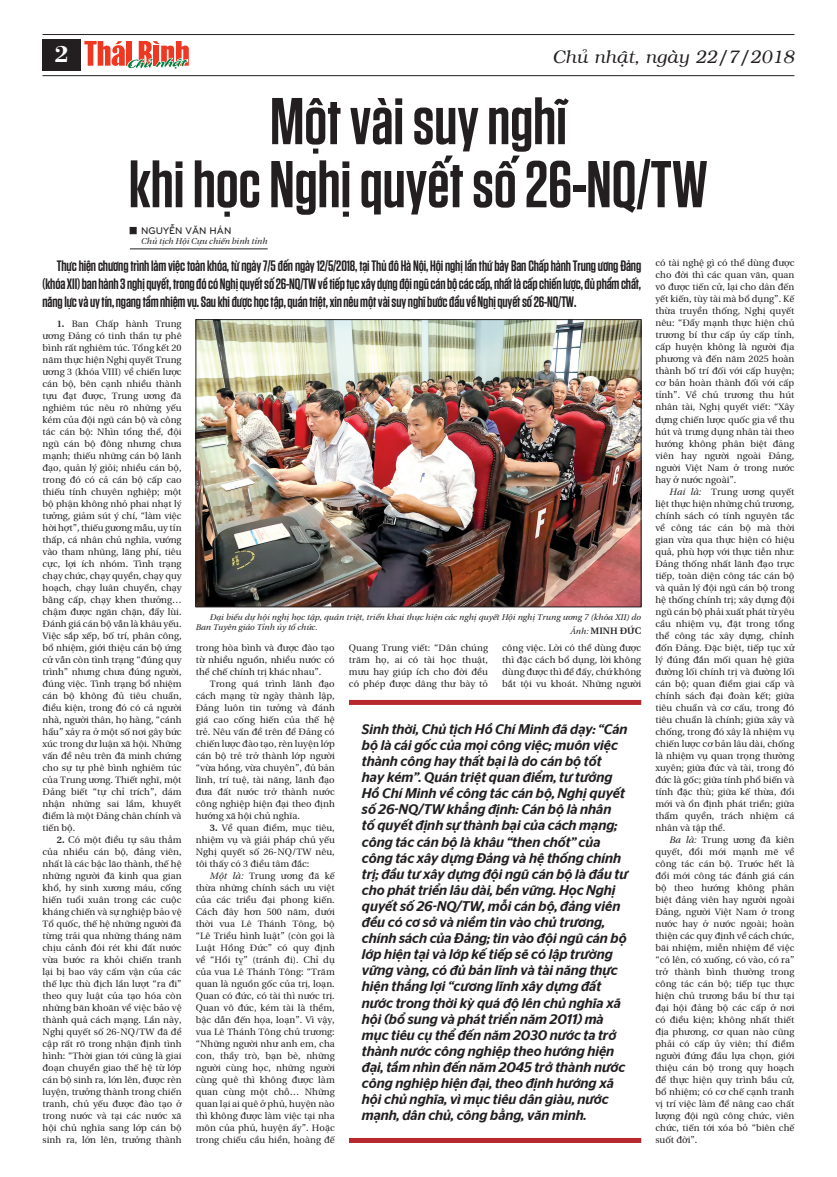
<style>
.page{position:relative;width:837px;height:1177px;background:#fff}
.page>*{position:absolute;margin:0;border:0;box-sizing:border-box;transform-origin:0 0}
.t1{font:600 66px/63px "SVN Tungsten";color:#231f20;text-align:center}
.t2{font:24px "VNI Bodon Bold";color:#fff}
.t3{font:italic 18px "VNI";color:#231f20}
.t4{font:600 15px/18px "SVN Tungsten";letter-spacing:-.01em;color:#231f20;text-align:justify}
.t5{font:italic 500 14px/16.1px "SVN Stag Sans";color:#231f20}
.t6{font:10px "UTM Bryant LG Bold";color:#231f20}
.t7{font:9.5px/12px "BHD utopia Long";letter-spacing:.005em;color:#231f20;text-align:justify}
.t8{font:9.5px "BHD Utopia Bold long Bold";color:#231f20}
.t9{font:8.5px/10.2px "BHD Utopia Italic long Italic";color:#231f20}
.s1{font-family:"BHD Utopia Bold long Bold"}
.s2{font-family:"BHD Utopia Italic long Italic";font-size:8.5px}
.s3{font-family:"BHD Utopia Italic long Italic"}
</style>
<div class="page">
<hr style="left:43px;top:34px;width:751px;height:1px;background:#231f20">
<hr style="left:43px;top:75px;width:751px;height:1px;background:#231f20">
<div style="left:43px;top:39px;width:38px;height:31px;background:#231f20"></div>
<svg style="left:84px;top:41px;width:106px;height:36px"></svg>
<svg style="left:141px;top:248px;width:127px;height:2px"></svg>
<div style="left:130px;top:227px;width:6px;height:7px;background:#231f20;border:1px solid #231f20"></div>
<hr style="left:130px;top:249px;width:137px;height:1px;background:#231f20">
<svg style="left:195px;top:605px;width:447px;height:3px"></svg>
<img style="left:198px;top:321px;width:441px;height:284px">
<div style="left:196px;top:319px;width:445px;height:288px;border:1px solid #231f20"></div>
<div style="left:349px;top:700px;width:292px;height:5px;background:#b7282e"></div>
<div style="left:349px;top:1137px;width:292px;height:5px;background:#b7282e"></div>
<h2 class="t2" style="left:54px;top:36px;width:16px">2</h2>
<h3 class="t3" style="left:552px;top:43px;width:243px">Chuû nhaät, ngaøy 22/7/2018</h3>
<h1 class="t1" style="left:129px;top:87px;width:580px">Một vài suy nghĩ<br>khi học Nghị quyết số 26-NQ/TW</h1>
<p class="t6" style="left:141px;top:223px;width:90px">NGUYỄN VĂN HÁN</p>
<p class="t9" style="left:141px;top:234px;width:128px">Chủ tịch Hội Cựu chiến binh tỉnh</p>
<p class="t4" style="left:43px;top:257px;width:600px;text-indent:14px">Thực hiện chương trình làm việc toàn khóa, từ ngày 7/5 đến ngày 12/5/2018, tại Thủ đô Hà Nội, Hội nghị lần thứ bảy Ban Chấp hành Trung ương Đảng (khóa XII) ban hành 3 nghị quyết, trong đó có Nghị quyết số 26-NQ/TW về tiếp tục xây dựng đội ngũ cán bộ các cấp, nhất là cấp chiến lược, đủ phẩm chất, năng lực và uy tín, ngang tầm nhiệm vụ. Sau khi được học tập, quán triệt, xin nêu một vài suy nghĩ bước đầu về Nghị quyết số 26-NQ/TW.</p>
<p class="t7" style="left:43px;top:316px;width:140px;text-indent:14px"><span class="s1">1.</span> Ban Chấp hành Trung ương Đảng có tinh thần tự phê bình rất nghiêm túc. Tổng kết 20 năm thực hiện Nghị quyết Trung ương 3 (khóa VIII) về chiến lược cán bộ, bên cạnh nhiều thành tựu đạt được, Trung ương đã nghiêm túc nêu rõ những yếu kém của đội ngũ cán bộ và công tác cán bộ: Nhìn tổng thể, đội ngũ cán bộ đông nhưng chưa mạnh; thiếu những cán bộ lãnh đạo, quản lý giỏi; nhiều cán bộ, trong đó có cả cán bộ cấp cao thiếu tính chuyên nghiệp; một bộ phận không nhỏ phai nhạt lý tưởng, giảm sút ý chí, “làm việc hời hợt”, thiếu gương mẫu, uy tín thấp, cá nhân chủ nghĩa, vướng vào tham nhũng, lãng phí, tiêu cực, lợi ích nhóm. Tình trạng chạy chức, chạy quyền, chạy quy hoạch, chạy luân chuyển, chạy bằng cấp, chạy khen thưởng… chậm được ngăn chặn, đẩy lùi.<br>Đánh giá cán bộ vẫn là khâu yếu.<br>Việc sắp xếp, bố trí, phân công, bổ nhiệm, giới thiệu cán bộ ứng cử vẫn còn tình trạng “đúng quy trình” nhưng chưa đúng người, đúng việc. Tình trạng bổ nhiệm cán bộ không đủ tiêu chuẩn, điều kiện, trong đó có cả người nhà, người thân, họ hàng, “cánh hẩu” xảy ra ở một số nơi gây bức xúc trong dư luận xã hội. Những vấn đề nêu trên đã minh chứng cho sự tự phê bình nghiêm túc của Trung ương. Thiết nghĩ, một Đảng biết “tự chỉ trích”, dám nhận những sai lầm, khuyết điểm là một Đảng chân chính và tiến bộ.</p>
<p class="t7" style="left:43px;top:832px;width:140px;text-indent:14px"><span class="s1">2.</span> Có một điều tự sâu thẳm của nhiều cán bộ, đảng viên, nhất là các bậc lão thành, thế hệ những người đã kinh qua gian khổ, hy sinh xương máu, cống hiến tuổi xuân trong các cuộc kháng chiến và sự nghiệp bảo vệ Tổ quốc, thế hệ những người đã từng trải qua những tháng năm chịu cảnh đói rét khi đất nước vừa bước ra khỏi chiến tranh lại bị bao vây cấm vận của các thế lực thù địch lần lượt “ra đi” theo quy luật của tạo hóa còn những băn khoăn về việc bảo vệ thành quả cách mạng. Lần này, Nghị quyết số 26-NQ/TW đã đề cập rất rõ trong nhận định tình hình: “Thời gian tới cũng là giai đoạn chuyển giao thế hệ từ lớp cán bộ sinh ra, lớn lên, được rèn luyện, trưởng thành trong chiến tranh, chủ yếu được đào tạo ở trong nước và tại các nước xã hội chủ nghĩa sang lớp cán bộ sinh ra, lớn lên, trưởng thành</p>
<p class="t9" style="left:196px;top:610px;width:447px;text-indent:14px">Đại biểu dự hội nghị học tập, quán triệt, triển khai thực hiện các nghị quyết Hội nghị Trung ương 7 (khóa XII) do<br>Ban Tuyên giáo Tỉnh ủy tổ chức.</p>
<p class="t8" style="left:570px;top:622px;width:72px"><span class="s2">Ảnh:</span> MINH ĐỨC</p>
<p class="t7" style="left:196px;top:640px;width:140px">trong hòa bình và được đào tạo từ nhiều nguồn, nhiều nước có thể chế chính trị khác nhau”.</p>
<p class="t7" style="left:196px;top:676px;width:140px;text-indent:14px">Trong quá trình lãnh đạo cách mạng từ ngày thành lập, Đảng luôn tin tưởng và đánh giá cao cống hiến của thế hệ trẻ. Nêu vấn đề trên để Đảng có chiến lược đào tạo, rèn luyện lớp cán bộ trẻ trở thành lớp người “vừa hồng, vừa chuyên”, đủ bản lĩnh, trí tuệ, tài năng, lãnh đạo đưa đất nước trở thành nước công nghiệp hiện đại theo định hướng xã hội chủ nghĩa.</p>
<p class="t7" style="left:196px;top:820px;width:140px;text-indent:14px"><span class="s1">3.</span> Về quan điểm, mục tiêu, nhiệm vụ và giải pháp chủ yếu Nghị quyết số 26-NQ/TW nêu, tôi thấy có 3 điều tâm đắc:</p>
<p class="t7" style="left:196px;top:868px;width:140px;text-indent:14px"><span class="s3">Một là:</span> Trung ương đã kế thừa những chính sách ưu việt của các triều đại phong kiến.<br>Cách đây hơn 500 năm, dưới thời vua Lê Thánh Tông, bộ “Lê Triều hình luật” (còn gọi là Luật Hồng Đức” có quy định về “Hồi tỵ” (tránh đi). Chỉ dụ của vua Lê Thánh Tông: “Trăm quan là nguồn gốc của trị, loạn.<br>Quan có đức, có tài thì nước trị.<br>Quan vô đức, kém tài là thềm, bậc dẫn đến họa, loạn”. Vì vậy, vua Lê Thánh Tông chủ trương: “Những người như anh em, cha con, thầy trò, bạn bè, những người cùng học, những người cùng quê thì không được làm quan cùng một chỗ… Những quan lại ai quê ở phủ, huyện nào thì không được làm việc tại nha môn của phủ, huyện ấy”. Hoặc trong chiếu cầu hiền, hoàng đế</p>
<p class="t7" style="left:349px;top:640px;width:140px">Quang Trung viết: “Dân chúng trăm họ, ai có tài học thuật, mưu hay giúp ích cho đời đều có phép được dâng thư bày tỏ</p>
<p class="t7" style="left:502px;top:640px;width:140px">công việc. Lời có thể dùng được thì đặc cách bổ dụng, lời không dùng được thì để đấy, chứ không bắt tội vu khoát. Những người</p>
<p class="t5" style="left:362px;top:720px;width:267px">Sinh thời, Chủ tịch Hồ Chí Minh đã dạy: “Cán bộ là cái gốc của mọi công việc; muôn việc thành công hay thất bại là do cán bộ tốt<br>hay kém”. Quán triệt quan điểm, tư tưởng Hồ Chí Minh về công tác cán bộ, Nghị quyết số 26-NQ/TW khẳng định: Cán bộ là nhân<br>tố quyết định sự thành bại của cách mạng; công tác cán bộ là khâu “then chốt” của công tác xây dựng Đảng và hệ thống chính trị; đầu tư xây dựng đội ngũ cán bộ là đầu tư cho phát triển lâu dài, bền vững. Học Nghị quyết số 26-NQ/TW, mỗi cán bộ, đảng viên đều có cơ sở và niềm tin vào chủ trương, chính sách của Đảng; tin vào đội ngũ cán bộ lớp hiện tại và lớp kế tiếp sẽ có lập trường vững vàng, có đủ bản lĩnh và tài năng thực hiện thắng lợi “cương lĩnh xây dựng đất nước trong thời kỳ quá độ lên chủ nghĩa xã hội (bổ sung và phát triển năm 2011) mà mục tiêu cụ thể đến năm 2030 nước ta trở thành nước công nghiệp theo hướng hiện đại, tầm nhìn đến năm 2045 trở thành nước công nghiệp hiện đại, theo định hướng xã hội chủ nghĩa, vì mục tiêu dân giàu, nước mạnh, dân chủ, công bằng, văn minh.</p>
<p class="t7" style="left:655px;top:256px;width:140px">có tài nghệ gì có thể dùng được cho đời thì các quan văn, quan võ được tiến cử, lại cho dân đến yết kiến, tùy tài mà bổ dụng”. Kế thừa truyền thống, Nghị quyết nêu: “Đẩy mạnh thực hiện chủ trương bí thư cấp ủy cấp tỉnh, cấp huyện không là người địa phương và đến năm 2025 hoàn thành bố trí đối với cấp huyện; cơ bản hoàn thành đối với cấp tỉnh”. Về chủ trương thu hút nhân tài, Nghị quyết viết: “Xây dựng chiến lược quốc gia về thu hút và trưng dụng nhân tài theo hướng không phân biệt đảng viên hay người ngoài Đảng, người Việt Nam ở trong nước hay ở nước ngoài”.</p>
<p class="t7" style="left:655px;top:484px;width:140px;text-indent:14px"><span class="s3">Hai là:</span> Trung ương quyết liệt thực hiện những chủ trương, chính sách có tính nguyên tắc về công tác cán bộ mà thời gian vừa qua thực hiện có hiệu quả, phù hợp với thực tiễn như:<br>Đảng thống nhất lãnh đạo trực tiếp, toàn diện công tác cán bộ và quản lý đội ngũ cán bộ trong hệ thống chính trị; xây dựng đội ngũ cán bộ phải xuất phát từ yêu cầu nhiệm vụ, đặt trong tổng thể công tác xây dựng, chỉnh đốn Đảng. Đặc biệt, tiếp tục xử lý đúng đắn mối quan hệ giữa đường lối chính trị và đường lối cán bộ; quan điểm giai cấp và chính sách đại đoàn kết; giữa tiêu chuẩn và cơ cấu, trong đó tiêu chuẩn là chính; giữa xây và chống, trong đó xây là nhiệm vụ chiến lược cơ bản lâu dài, chống là nhiệm vụ quan trọng thường xuyên; giữa đức và tài, trong đó đức là gốc; giữa tính phổ biến và tính đặc thù; giữa kế thừa, đổi mới và ổn định phát triển; giữa thẩm quyền, trách nhiệm cá nhân và tập thể.</p>
<p class="t7" style="left:655px;top:832px;width:140px;text-indent:14px"><span class="s3">Ba là:</span> Trung ương đã kiên quyết, đổi mới mạnh mẽ về công tác cán bộ. Trước hết là đổi mới công tác đánh giá cán bộ theo hướng không phân biệt đảng viên hay người ngoài Đảng, người Việt Nam ở trong nước hay ở nước ngoài; hoàn thiện các quy định về cách chức, bãi nhiệm, miễn nhiệm để việc “có lên, có xuống, có vào, có ra” trở thành bình thường trong công tác cán bộ; tiếp tục thực hiện chủ trương bầu bí thư tại đại hội đảng bộ các cấp ở nơi có điều kiện; không nhất thiết địa phương, cơ quan nào cũng phải có cấp ủy viên; thí điểm người đứng đầu lựa chọn, giới thiệu cán bộ trong quy hoạch để thực hiện quy trình bầu cử, bổ nhiệm; có cơ chế cạnh tranh vị trí việc làm để nâng cao chất lượng đội ngũ công chức, viên chức, tiến tới xóa bỏ “biên chế suốt đời”.</p>
</div>
